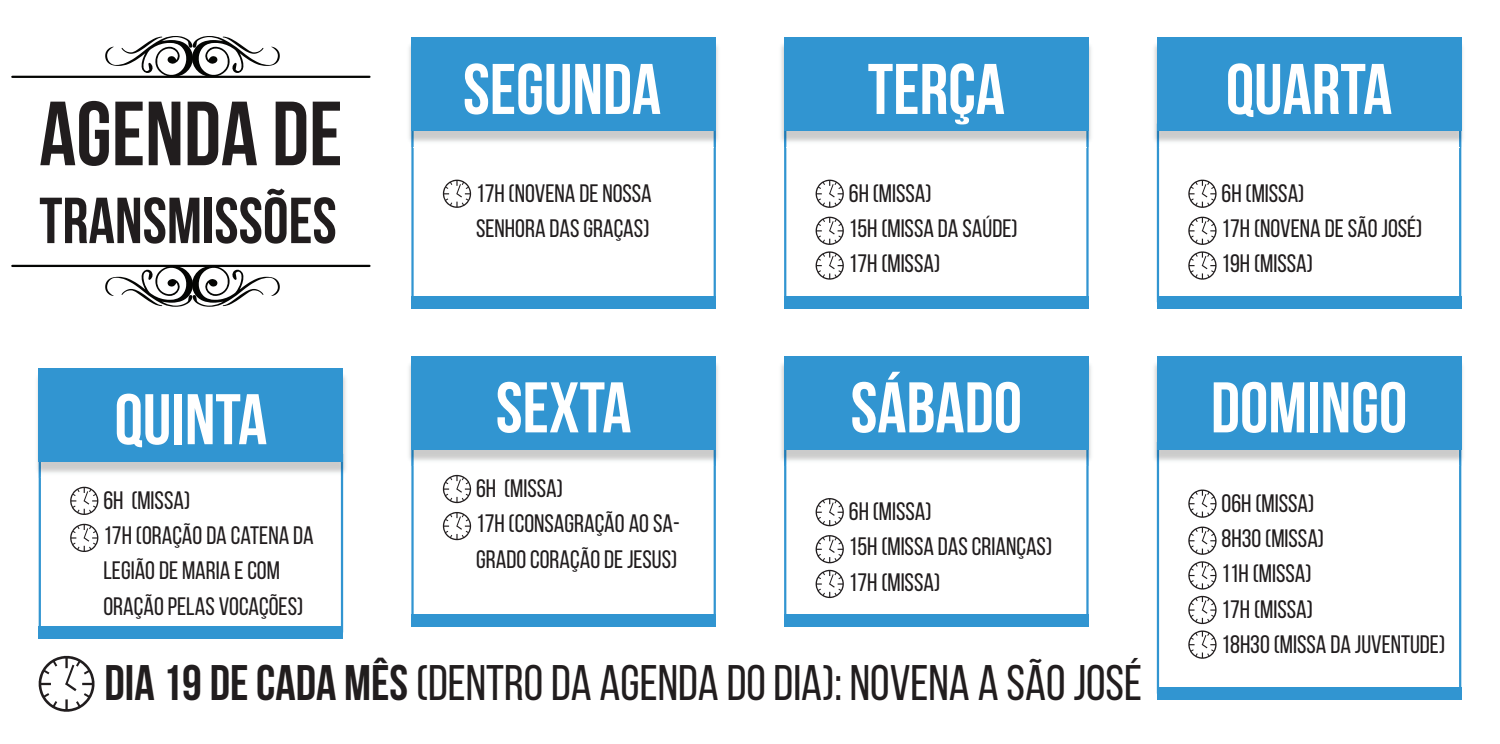
<style>
.page{position:relative;width:1500px;height:744px;background:#fff}
.page>*{position:absolute;margin:0;border:0;box-sizing:border-box;transform-origin:0 0}
.t1{font:700 90.9px "Bebas Neue";color:#211d1e}
.t2{font:700 71.47px "Bebas Neue";color:#fff}
.t3{font:700 64.88px "Bebas Neue";color:#211d1e}
.t4{font:49.95px "Bebas Neue";color:#211d1e}
.t5{font:25.28px/35.3px "Bebas Neue";color:#211d1e}
.s1{font-weight:700}
</style>
<div class="page">
<svg style="left:411px;top:147px;width:305px;height:149px"></svg>
<div style="left:411px;top:296px;width:305px;height:12px;background:#3195d1"></div>
<img style="left:411px;top:131px;width:305px;height:16px">
<div style="left:411px;top:37px;width:305px;height:94px;background:#3195d1"></div>
<svg style="left:443px;top:180px;width:28px;height:28px"></svg>
<svg style="left:784px;top:147px;width:305px;height:149px"></svg>
<div style="left:784px;top:296px;width:305px;height:12px;background:#3195d1"></div>
<img style="left:784px;top:131px;width:305px;height:16px">
<div style="left:784px;top:37px;width:305px;height:94px;background:#3195d1"></div>
<svg style="left:816px;top:180px;width:28px;height:28px"></svg>
<svg style="left:816px;top:217px;width:28px;height:28px"></svg>
<svg style="left:816px;top:251px;width:28px;height:29px"></svg>
<svg style="left:1157px;top:147px;width:304px;height:149px"></svg>
<div style="left:1157px;top:296px;width:304px;height:12px;background:#3195d1"></div>
<img style="left:1157px;top:131px;width:304px;height:16px">
<div style="left:1157px;top:37px;width:304px;height:94px;background:#3195d1"></div>
<svg style="left:1188px;top:180px;width:29px;height:28px"></svg>
<svg style="left:1188px;top:217px;width:29px;height:28px"></svg>
<svg style="left:1188px;top:251px;width:29px;height:29px"></svg>
<svg style="left:39px;top:478px;width:304px;height:148px"></svg>
<div style="left:39px;top:626px;width:304px;height:13px;background:#3195d1"></div>
<img style="left:39px;top:461px;width:304px;height:17px">
<div style="left:39px;top:368px;width:304px;height:93px;background:#3195d1"></div>
<svg style="left:70px;top:487px;width:28px;height:28px"></svg>
<svg style="left:70px;top:524px;width:28px;height:28px"></svg>
<svg style="left:411px;top:466px;width:305px;height:149px"></svg>
<div style="left:411px;top:615px;width:305px;height:12px;background:#3195d1"></div>
<img style="left:411px;top:450px;width:305px;height:16px">
<div style="left:411px;top:356px;width:305px;height:94px;background:#3195d1"></div>
<svg style="left:443px;top:475px;width:28px;height:28px"></svg>
<svg style="left:443px;top:512px;width:28px;height:28px"></svg>
<svg style="left:784px;top:466px;width:305px;height:149px"></svg>
<svg style="left:816px;top:498px;width:28px;height:28px"></svg>
<svg style="left:816px;top:535px;width:28px;height:28px"></svg>
<svg style="left:816px;top:570px;width:28px;height:28px"></svg>
<div style="left:784px;top:615px;width:305px;height:12px;background:#3195d1"></div>
<img style="left:784px;top:450px;width:305px;height:16px">
<div style="left:784px;top:356px;width:305px;height:94px;background:#3195d1"></div>
<svg style="left:1157px;top:466px;width:304px;height:222px"></svg>
<div style="left:1157px;top:688px;width:304px;height:12px;background:#3195d1"></div>
<img style="left:1157px;top:450px;width:304px;height:16px">
<div style="left:1157px;top:356px;width:304px;height:94px;background:#3195d1"></div>
<hr style="left:12px;top:76px;width:358px;height:2px;background:#040503">
<svg style="left:105px;top:36px;width:175px;height:42px"></svg>
<hr style="left:12px;top:265px;width:358px;height:2px;background:#040503">
<svg style="left:105px;top:267px;width:175px;height:40px"></svg>
<svg style="left:1188px;top:490px;width:29px;height:28px"></svg>
<svg style="left:1188px;top:527px;width:29px;height:28px"></svg>
<svg style="left:1188px;top:561px;width:29px;height:29px"></svg>
<svg style="left:1188px;top:596px;width:29px;height:28px"></svg>
<svg style="left:1188px;top:631px;width:29px;height:28px"></svg>
<svg style="left:39px;top:656px;width:55px;height:56px"></svg>
<h1 class="t1" style="left:39px;top:84px;width:305px">AGENDA DE</h1>
<h3 class="t3" style="left:39px;top:185px;width:299px">TRANSMISSÕES</h3>
<h2 class="t2" style="left:115px;top:380px;width:154px">QUINTA</h2>
<p class="t5" style="left:103px;top:482px;width:212px">6H (MISSA)<br>17H (ORAÇÃO DA CATENA DA<br>LEGIÃO DE MARIA E COM<br>ORAÇÃO PELAS VOCAÇÕES)</p>
<h2 class="t2" style="left:463px;top:50px;width:200px">SEGUNDA</h2>
<p class="t5" style="left:476px;top:175px;width:177px">17H (NOVENA DE NOSSA<br>SENHORA DAS GRAÇAS)</p>
<h2 class="t2" style="left:496px;top:368px;width:137px">SEXTA</h2>
<p class="t5" style="left:476px;top:470px;width:205px">6H (MISSA)<br>17H (CONSAGRAÇÃO AO SA-<br>GRADO CORAÇÃO DE JESUS)</p>
<h2 class="t2" style="left:868px;top:50px;width:139px">TERÇA</h2>
<p class="t5" style="left:849px;top:175px;width:170px">6H (MISSA)<br>15H (MISSA DA SAÚDE)<br>17H (MISSA)</p>
<h2 class="t2" style="left:1226px;top:50px;width:168px">QUARTA</h2>
<p class="t5" style="left:1222px;top:175px;width:202px">6H (MISSA)<br>17H (NOVENA DE SÃO JOSÉ)<br>19H (MISSA)</p>
<h2 class="t2" style="left:851px;top:368px;width:173px">SÁBADO</h2>
<h2 class="t2" style="left:1211px;top:368px;width:198px">DOMINGO</h2>
<p class="t5" style="left:849px;top:493px;width:205px">6H (MISSA)<br>15H (MISSA DAS CRIANÇAS)<br>17H (MISSA)</p>
<p class="t5" style="left:1222px;top:485px;width:225px">06H (MISSA)<br>8H30 (MISSA)<br>11H (MISSA)<br>17H (MISSA)<br>18H30 (MISSA DA JUVENTUDE)</p>
<h3 class="t4" style="left:104px;top:655px;width:1039px"><span class="s1">DIA 19 DE CADA MÊS</span> (DENTRO DA AGENDA DO DIA): NOVENA A SÃO JOSÉ</h3>
</div>
